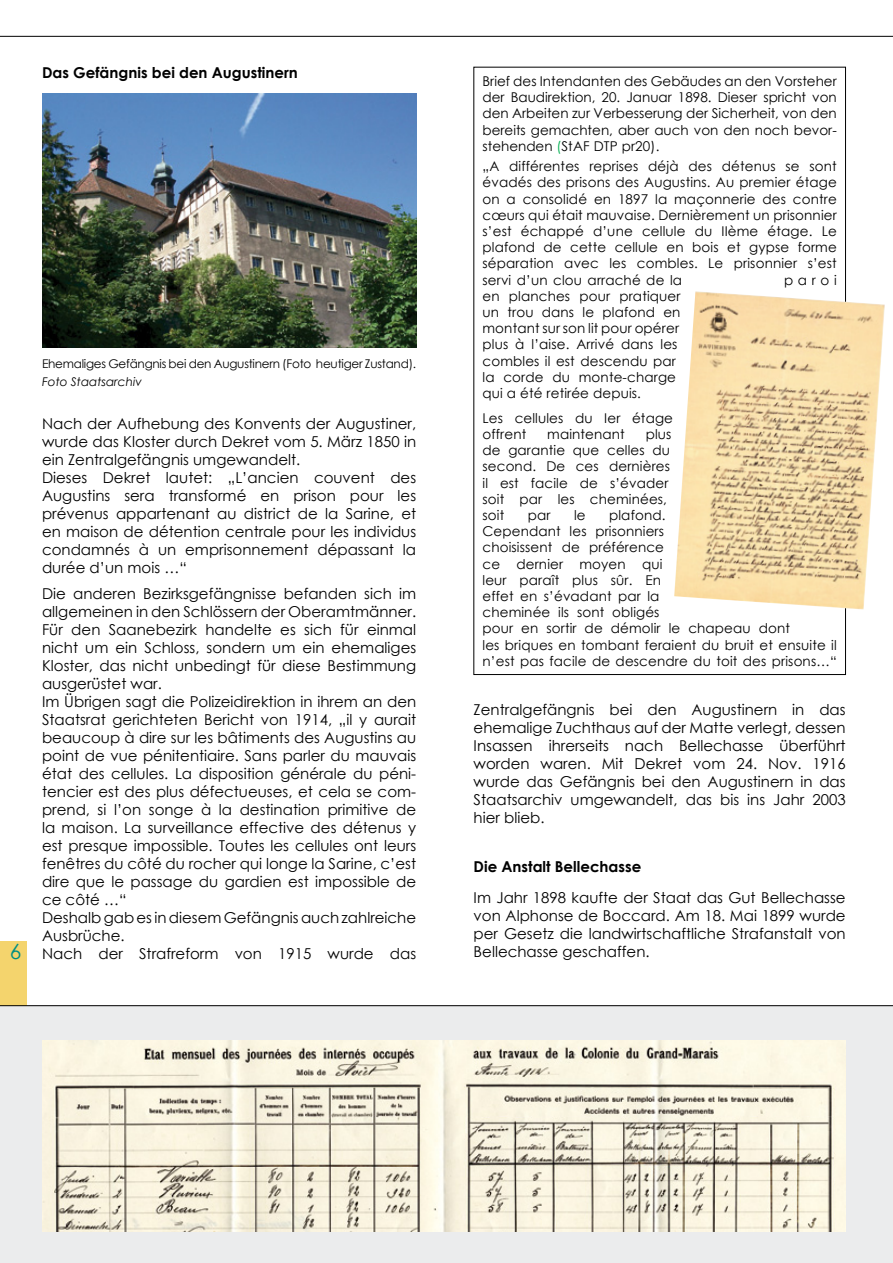
<style>
.page{position:relative;width:893px;height:1263px;background:#fff}
.page>*{position:absolute;margin:0;border:0;box-sizing:border-box;transform-origin:0 0}
.t1{font:21px "Century Gothic";color:#008e81}
.t2{font:15px/18px "Century Gothic";color:#000}
.t3{font:700 15px "Century Gothic";color:#000}
.t4{font:13.5px/16.2px "Century Gothic";letter-spacing:.01em;color:#000}
.t5{font:12px "Century Gothic";letter-spacing:-.02em;color:#000}
.t6{font:italic 12px "Century Gothic";color:#000}
.s1{color:#00b050}
</style>
<div class="page">
<div style="left:0;top:1005px;width:893px;height:258px;background:#ebeced"></div>
<div style="left:0;top:941px;width:27px;height:64px;background:#f4d46d"></div>
<hr style="left:0;top:36px;width:893px;height:1px;background:#000">
<hr style="left:0;top:1005px;width:893px;height:1px;background:#000">
<img style="left:674px;top:291px;width:211px;height:318px">
<img style="left:42px;top:94px;width:374px;height:253px">
<img style="left:42px;top:1040px;width:804px;height:191px">
<p class="t3" style="left:42px;top:61px;width:257px">Das Gefängnis bei den Augustinern</p>
<h1 class="t1" style="left:10px;top:937px;width:13px">6</h1>
<p class="t5" style="left:42px;top:355px;width:376px">Ehemaliges Gefängnis bei den Augustinern (Foto heutiger Zustand).</p>
<p class="t6" style="left:42px;top:374px;width:102px">Foto Staatsarchiv</p>
<p class="t2" style="left:42px;top:414px;width:376px">Nach der Aufhebung des Konvents der Augustiner, wurde das Kloster durch Dekret vom 5. März 1850 in ein Zentralgefängnis umgewandelt.<br>Dieses Dekret lautet: „L’ancien couvent des Augustins sera transformé en prison pour les prévenus appartenant au district de la Sarine, et en maison de détention centrale pour les individus condamnés à un emprisonnement dépassant la durée d’un mois …“</p>
<p class="t2" style="left:42px;top:585px;width:376px">Die anderen Bezirksgefängnisse befanden sich im allgemeinen in den Schlössern der Oberamtmänner.<br>Für den Saanebezirk handelte es sich für einmal nicht um ein Schloss, sondern um ein ehemaliges Kloster, das nicht unbedingt für diese Bestimmung ausgerüstet war.<br>Im Übrigen sagt die Polizeidirektion in ihrem an den Staatsrat gerichteten Bericht von 1914, „il y aurait beaucoup à dire sur les bâtiments des Augustins au point de vue pénitentiaire. Sans parler du mauvais état des cellules. La disposition générale du péni&shy;tencier est des plus défectueuses, et cela se com&shy;prend, si l’on songe à la destination primitive de la maison. La surveillance effective des détenus y est presque impossible. Toutes les cellules ont leurs fenêtres du côté du rocher qui longe la Sarine, c’est dire que le passage du gardien est impossible de ce côté …“<br>Deshalb gab es in diesem Gefängnis auch zahlreiche Ausbrüche.<br>Nach der Strafreform von 1915 wurde das</p>
<p class="t4" style="left:482px;top:73px;width:356px;text-align:justify">Brief des Intendanten des Gebäudes an den Vorsteher der Baudirektion, 20. Januar 1898. Dieser spricht von den Arbeiten zur Verbesserung der Sicherheit, von den bereits gemachten, aber auch von den noch bevor&shy;stehenden <span class="s1">(</span>StAF DTP pr20).</p>
<p class="t4" style="left:482px;top:158px;width:356px;text-align:justify">„A différentes reprises déjà des détenus se sont évadés des prisons des Augustins. Au premier étage on a consolidé en 1897 la maçonnerie des contre cœurs qui était mauvaise. Dernièrement un prisonnier s’est échappé d’une cellule du IIème étage. Le plafond de cette cellule en bois et gypse forme séparation avec les combles. Le prisonnier s’est servi d’un clou arraché de la</p>
<p class="t4" style="left:784px;top:271px;width:54px">paroi</p>
<p class="t4" style="left:482px;top:288px;width:200px">en planches pour pratiquer un trou dans le plafond en montant sur son lit pour opérer plus à l’aise. Arrivé dans les combles il est descendu par la corde du monte-charge qui a été retirée depuis.</p>
<p class="t4" style="left:482px;top:410px;width:192px">Les cellules du Ier étage offrent</p>
<p class="t4" style="left:547px;top:426px;width:79px">maintenant</p>
<p class="t4" style="left:482px;top:426px;width:191px;text-indent:163px">plus de garantie que celles du second. De ces dernières il est facile de s’évader soit par les cheminées, soit</p>
<p class="t4" style="left:482px;top:507px;width:356px;text-indent:127px">plafond.<br>Cependant les prisonniers<br>choisissent de préférence<br>ce dernier moyen qui<br>leur paraît plus sûr. En<br>effet en s’évadant par la<br>cheminée ils sont obligés<br>pour en sortir de démolir le chapeau dont<br>les briques en tombant feraient du bruit et ensuite il n’est pas facile de descendre du toit des prisons…“</p>
<p class="t4" style="left:528px;top:507px;width:24px">par</p>
<p class="t4" style="left:574px;top:507px;width:13px">le</p>
<p class="t2" style="left:474px;top:700px;width:374px;text-align:justify">Zentralgefängnis bei den Augustinern in das ehemalige Zuchthaus auf der Matte verlegt, dessen Insassen ihrerseits nach Bellechasse überführt worden waren. Mit Dekret vom 24. Nov. 1916 wurde das Gefängnis bei den Augustinern in das Staatsarchiv umgewandelt, das bis ins Jahr 2003 hier blieb.</p>
<p class="t3" style="left:474px;top:855px;width:169px">Die Anstalt Bellechasse</p>
<p class="t2" style="left:474px;top:888px;width:374px;text-align:justify">Im Jahr 1898 kaufte der Staat das Gut Bellechasse von Alphonse de Boccard. Am 18. Mai 1899 wurde per Gesetz die landwirtschaftliche Strafanstalt von Bellechasse geschaffen.</p>
</div>
